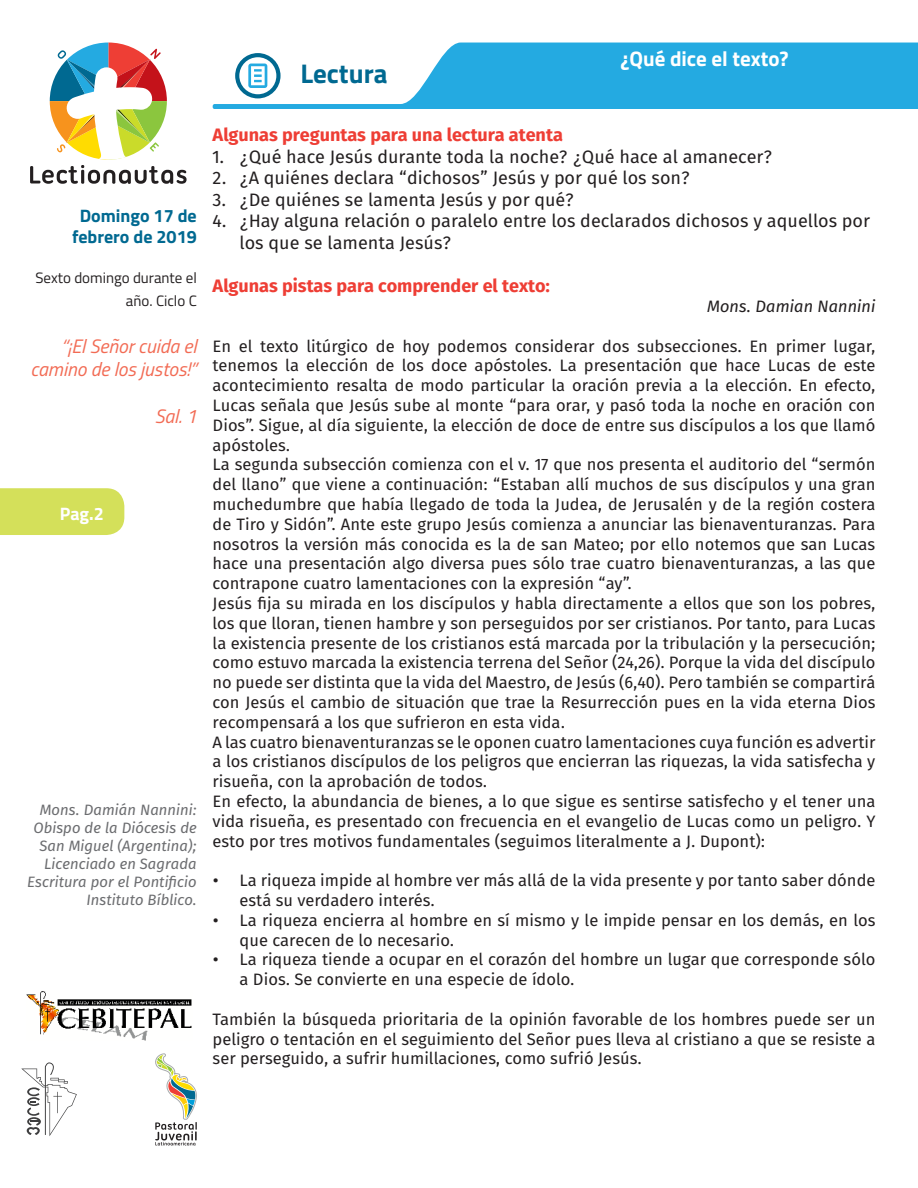
<style>
.page{position:relative;width:918px;height:1188px;background:#fff}
.page>*{position:absolute;margin:0;border:0;box-sizing:border-box;transform-origin:0 0}
.t1{font:700 27px "Titillium Web";color:#006991}
.t2{font:700 21px "Titillium Web";color:#fff}
.t3{font:italic 19.5px/23.4px "Titillium Web";color:#f26b54;text-align:right}
.t4{font:18px/21.6px "Fira Sans OT";color:#231f20}
.t5{font:700 18px "Fira Sans OT";color:#ee3e35}
.t6{font:700 18px/21.6px "Titillium Web";color:#006991;text-align:center}
.t7{font:700 18px "Titillium Web";color:#fff}
.t8{font:16.5px/19.8px "Fira Sans OT";color:#231f20}
.t9{font:italic 16.5px "Fira Sans OT";color:#231f20}
.t10{font:italic 15px/18px "Fira Sans OT";color:#6c6d70;text-align:right}
.t11{font:15px/23.4px "Titillium Web";color:#231f20;text-align:right}
</style>
<div class="page">
<svg style="left:30px;top:43px;width:157px;height:141px"></svg>
<svg style="left:155px;top:1053px;width:42px;height:92px"></svg>
<svg style="left:21px;top:1062px;width:56px;height:74px"></svg>
<div style="left:0;top:488px;width:124px;height:47px;background:#d4e05a"></div>
<img style="left:26px;top:991px;width:166px;height:50px">
<svg style="left:212px;top:43px;width:706px;height:66px;fill:#24aae1"></svg>
<svg style="left:235px;top:53px;width:46px;height:45px"></svg>
<h1 class="t1" style="left:300px;top:53px;width:89px">Lectura</h1>
<p class="t2" style="left:621px;top:43px;width:169px">¿Qué dice el texto?</p>
<p class="t6" style="left:72px;top:203px;width:126px">Domingo 17 de febrero de 2019</p>
<p class="t11" style="left:35px;top:265px;width:163px">Sexto domingo durante el año. Ciclo C</p>
<p class="t3" style="left:30px;top:333px;width:168px">“¡El Señor cuida el camino de los justos!”</p>
<p class="t3" style="left:155px;top:404px;width:44px">Sal. 1</p>
<p class="t7" style="left:60px;top:500px;width:46px">Pag.2</p>
<p class="t10" style="left:27px;top:802px;width:171px">Mons. Damián Nannini:<br>Obispo de la Diócesis de<br>San Miguel (Argentina);<br>Licenciado en Sagrada<br>Escritura por el Pontificio<br>Instituto Bíblico.</p>
<p class="t5" style="left:213px;top:122px;width:352px">Algunas preguntas para una lectura atenta</p>
<p class="t4" style="left:213px;top:147px;width:561px">1. ¿Qué hace Jesús durante toda la noche? ¿Qué hace al amanecer?</p>
<p class="t4" style="left:213px;top:168px;width:479px">2. ¿A quiénes declara “dichosos” Jesús y por qué los son?</p>
<p class="t4" style="left:213px;top:190px;width:363px">3. ¿De quiénes se lamenta Jesús y por qué?</p>
<p class="t4" style="left:240px;top:212px;width:632px;text-indent:-27px">4. ¿Hay alguna relación o paralelo entre los declarados dichosos y aquellos por los que se lamenta Jesús?</p>
<p class="t5" style="left:213px;top:273px;width:339px">Algunas pistas para comprender el texto:</p>
<p class="t9" style="left:707px;top:295px;width:170px">Mons. Damian Nannini</p>
<p class="t8" style="left:213px;top:337px;width:664px">En el texto litúrgico de hoy podemos considerar dos subsecciones. En primer lugar, tenemos la elección de los doce apóstoles. La presentación que hace Lucas de este acontecimiento resalta de modo particular la oración previa a la elección. En efecto, Lucas señala que Jesús sube al monte “para orar, y pasó toda la noche en oración con Dios”. Sigue, al día siguiente, la elección de doce de entre sus discípulos a los que llamó apóstoles.<br>La segunda subsección comienza con el v. 17 que nos presenta el auditorio del “sermón del llano” que viene a continuación: “Estaban allí muchos de sus discípulos y una gran muchedumbre que había llegado de toda la Judea, de Jerusalén y de la región costera de Tiro y Sidón”. Ante este grupo Jesús comienza a anunciar las bienaventuranzas. Para nosotros la versión más conocida es la de san Mateo; por ello notemos que san Lucas hace una presentación algo diversa pues sólo trae cuatro bienaventuranzas, a las que contrapone cuatro lamentaciones con la expresión “ay”.<br>Jesús fija su mirada en los discípulos y habla directamente a ellos que son los pobres, los que lloran, tienen hambre y son perseguidos por ser cristianos. Por tanto, para Lucas la existencia presente de los cristianos está marcada por la tribulación y la persecución; como estuvo marcada la existencia terrena del Señor (24,26). Porque la vida del discípulo no puede ser distinta que la vida del Maestro, de Jesús (6,40). Pero también se compartirá con Jesús el cambio de situación que trae la Resurrección pues en la vida eterna Dios recompensará a los que sufrieron en esta vida.<br>A las cuatro bienaventuranzas se le oponen cuatro lamentaciones cuya función es advertir a los cristianos discípulos de los peligros que encierran las riquezas, la vida satisfecha y risueña, con la aprobación de todos.<br>En efecto, la abundancia de bienes, a lo que sigue es sentirse satisfecho y el tener una vida risueña, es presentado con frecuencia en el evangelio de Lucas como un peligro. Y esto por tres motivos fundamentales (seguimos literalmente a J. Dupont):</p>
<p class="t8" style="left:240px;top:872px;width:637px;text-indent:-27px">• La riqueza impide al hombre ver más allá de la vida presente y por tanto saber dónde está su verdadero interés.</p>
<p class="t8" style="left:240px;top:911px;width:637px;text-indent:-27px">• La riqueza encierra al hombre en sí mismo y le impide pensar en los demás, en los que carecen de lo necesario.</p>
<p class="t8" style="left:240px;top:951px;width:637px;text-indent:-27px">• La riqueza tiende a ocupar en el corazón del hombre un lugar que corresponde sólo a Dios. Se convierte en una especie de ídolo.</p>
<p class="t8" style="left:213px;top:1010px;width:664px;text-align:justify">También la búsqueda prioritaria de la opinión favorable de los hombres puede ser un peligro o tentación en el seguimiento del Señor pues lleva al cristiano a que se resiste a ser perseguido, a sufrir humillaciones, como sufrió Jesús.</p>
</div>
